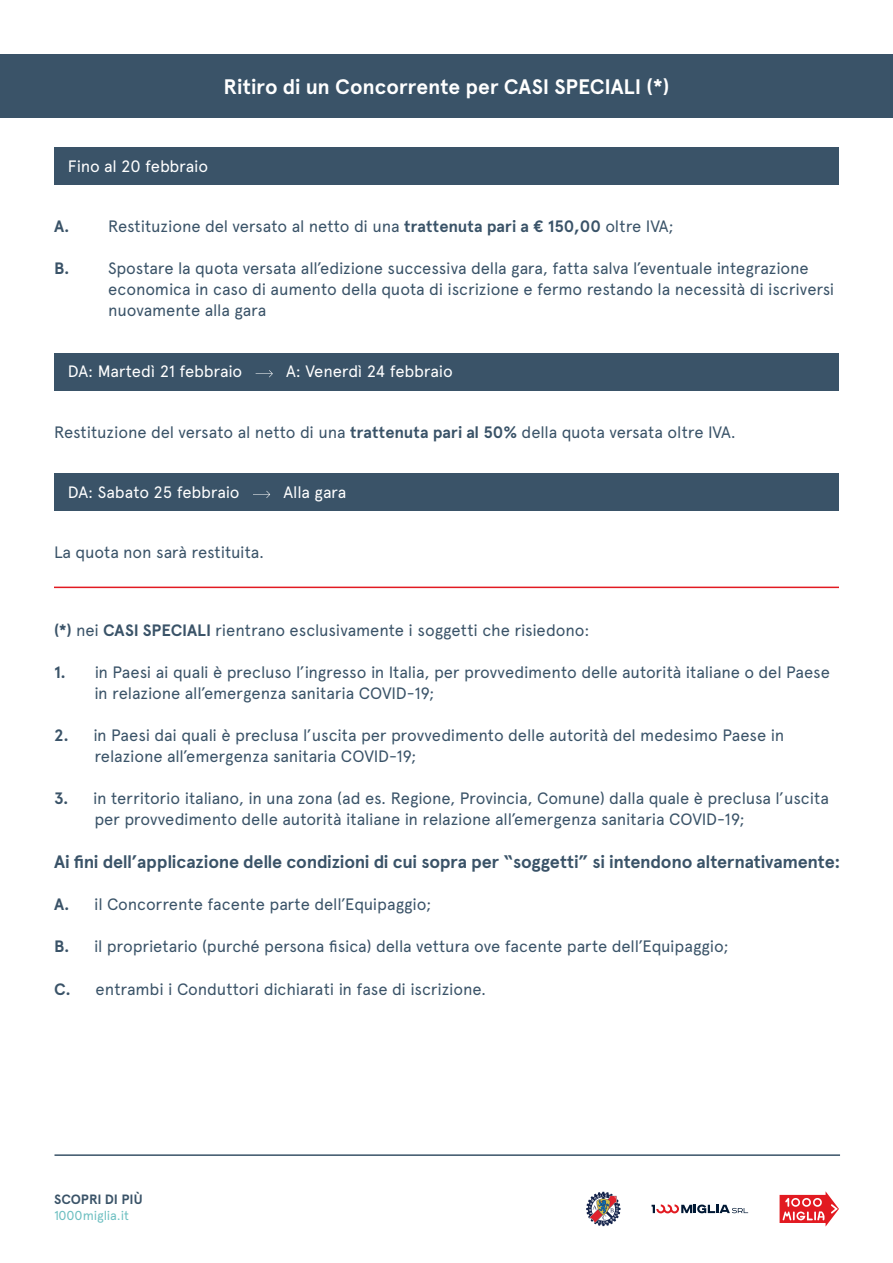
<style>
.page{position:relative;width:893px;height:1263px;background:#fff}
.page>*{position:absolute;margin:0;border:0;box-sizing:border-box;transform-origin:0 0}
.t1{font:700 21px "Apercu Pro";letter-spacing:-.005em;color:#fff}
.t2{font:700 18px "Apercu Pro";letter-spacing:-.015em;color:#3a5368}
.t3{font:16.5px/21px "Apercu Pro";letter-spacing:-.01em;color:#3a5368}
.t4{font:16.5px "Apercu Pro";letter-spacing:-.015em;color:#fff}
.t5{font:700 13.5px "Apercu Pro";color:#3a5368}
.t6{font:12.9px "Apercu Pro";letter-spacing:-.005em;color:#6dbfc1}
.s1{font-weight:700}
</style>
<div class="page">
<hr style="left:54px;top:1154px;width:786px;height:2px;background:#3a5368">
<svg style="left:779px;top:1191px;width:60px;height:36px"></svg>
<svg style="left:586px;top:1191px;width:35px;height:35px"></svg>
<svg style="left:652px;top:1204px;width:96px;height:9px"></svg>
<div style="left:54px;top:148px;width:785px;height:37px;background:#3a5368"></div>
<div style="left:54px;top:353px;width:785px;height:37px;background:#3a5368"></div>
<svg style="left:256px;top:370px;width:17px;height:7px"></svg>
<div style="left:54px;top:474px;width:785px;height:37px;background:#3a5368"></div>
<svg style="left:253px;top:491px;width:17px;height:7px"></svg>
<div style="left:0;top:54px;width:893px;height:63px;background:#3a5368"></div>
<hr style="left:54px;top:587px;width:785px;height:1px;background:#e21a21">
<p class="t1" style="left:224px;top:71px;width:447px">Ritiro di un Concorrente per CASI SPECIALI (*)</p>
<p class="t4" style="left:68px;top:154px;width:142px">Fino al 20 febbraio</p>
<p class="t3" style="left:54px;top:215px;width:621px"><span class="s1">A.</span> Restituzione del versato al netto di una <span class="s1">trattenuta pari a € 150,00</span> oltre IVA;</p>
<p class="t3" style="left:54px;top:257px;width:756px"><span class="s1">B.</span> Spostare la quota versata all’edizione successiva della gara, fatta salva l’eventuale integrazione</p>
<p class="t3" style="left:108px;top:278px;width:728px">economica in caso di aumento della quota di iscrizione e fermo restando la necessità di iscriversi nuovamente alla gara</p>
<p class="t4" style="left:68px;top:359px;width:176px">DA: Martedì 21 febbraio</p>
<p class="t4" style="left:286px;top:359px;width:168px">A: Venerdì 24 febbraio</p>
<p class="t3" style="left:54px;top:420px;width:683px">Restituzione del versato al netto di una <span class="s1">trattenuta pari al 50%</span> della quota versata oltre IVA.</p>
<p class="t4" style="left:68px;top:480px;width:173px">DA: Sabato 25 febbraio</p>
<p class="t4" style="left:283px;top:480px;width:64px">Alla gara</p>
<p class="t3" style="left:54px;top:541px;width:212px">La quota non sarà restituita.</p>
<p class="t3" style="left:54px;top:619px;width:537px"><span class="s1">(*)</span> nei <span class="s1">CASI SPECIALI</span> rientrano esclusivamente i soggetti che risiedono:</p>
<p class="t3" style="left:54px;top:661px;width:778px"><span class="s1">1.</span> in Paesi ai quali è precluso l’ingresso in Italia, per provvedimento delle autorità italiane o del Paese</p>
<p class="t3" style="left:94px;top:682px;width:342px">in relazione all’emergenza sanitaria COVID-19;</p>
<p class="t3" style="left:54px;top:724px;width:732px"><span class="s1">2.</span> in Paesi dai quali è preclusa l’uscita per provvedimento delle autorità del medesimo Paese in</p>
<p class="t3" style="left:94px;top:745px;width:324px">relazione all’emergenza sanitaria COVID-19;</p>
<p class="t3" style="left:54px;top:787px;width:776px"><span class="s1">3.</span> in territorio italiano, in una zona (ad es. Regione, Provincia, Comune) dalla quale è preclusa l’uscita</p>
<p class="t3" style="left:94px;top:808px;width:652px">per provvedimento delle autorità italiane in relazione all’emergenza sanitaria COVID-19;</p>
<p class="t2" style="left:54px;top:848px;width:788px">Ai fini dell’applicazione delle condizioni di cui sopra per “soggetti” si intendono alternativamente:</p>
<p class="t3" style="left:54px;top:893px;width:379px"><span class="s1">A.</span> il Concorrente facente parte dell’Equipaggio;</p>
<p class="t3" style="left:54px;top:935px;width:676px"><span class="s1">B.</span> il proprietario (purché persona fisica) della vettura ove facente parte dell’Equipaggio;</p>
<p class="t3" style="left:54px;top:977px;width:434px"><span class="s1">C.</span> entrambi i Conduttori dichiarati in fase di iscrizione.</p>
<p class="t5" style="left:54px;top:1189px;width:90px">SCOPRI DI PIÙ</p>
<p class="t6" style="left:54px;top:1206px;width:77px">1000miglia.it</p>
</div>
